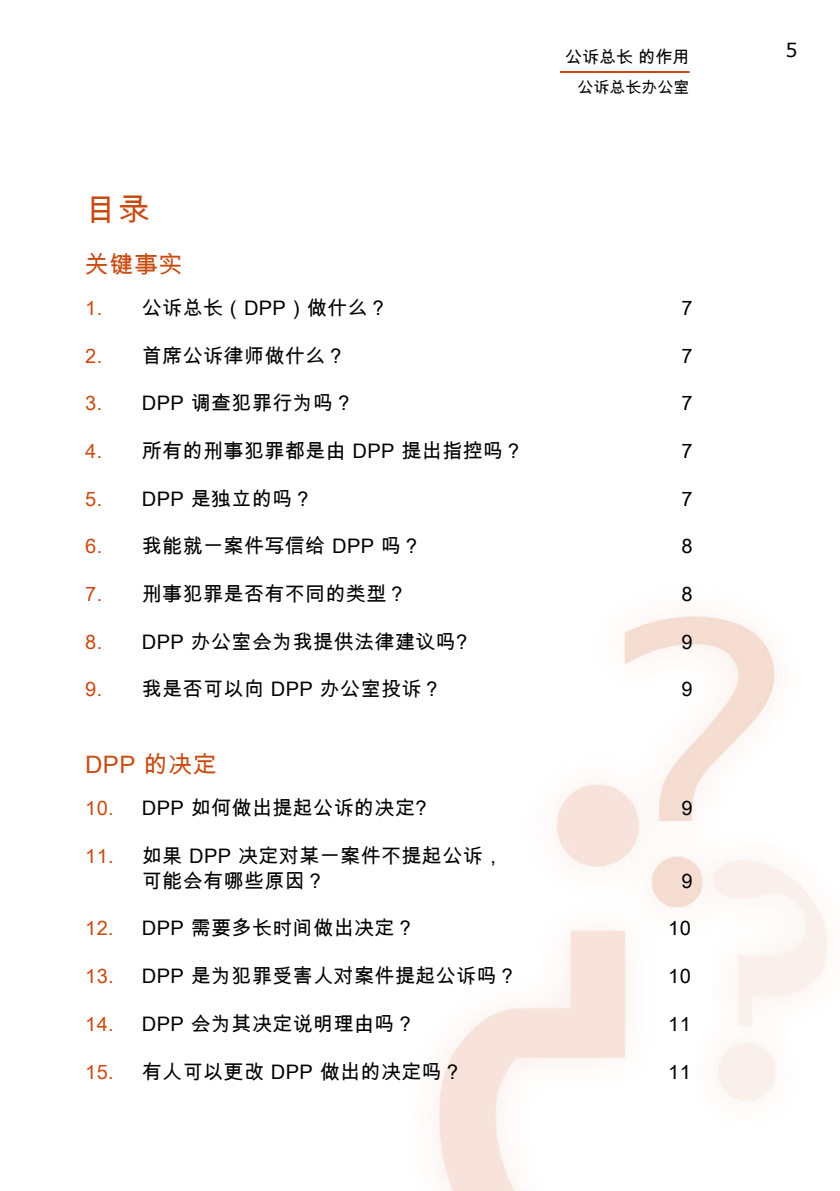
<style>
.page{position:relative;width:840px;height:1191px;background:#fff}
.page>*{position:absolute;margin:0;border:0;box-sizing:border-box;transform-origin:0 0}
.t1{font:32px "Arial Unicode MS";color:#c84b12}
.t2{font:24px "Arial Unicode MS";letter-spacing:.02em;color:#c84b12}
.t3{font:20px/25px "Arial Unicode MS";letter-spacing:.02em;color:#000}
.t4{font:17px "Arial Unicode MS";color:#000}
.t5{font:16px "Arial Unicode MS";color:#000}
.s1{color:#c84b12}
</style>
<div class="page">
<img style="left:433px;top:613px;width:395px;height:578px">
<hr style="left:559px;top:71px;width:130px;height:2px;background:#c84b12">
<p class="t4" style="left:565px;top:44px;width:126px">公诉总长 的作用</p>
<p class="t5" style="left:577px;top:76px;width:113px">公诉总长办公室</p>
<h1 class="t1" style="left:85px;top:187px;width:66px">目录</h1>
<p class="t2" style="left:85px;top:247px;width:99px">关键事实</p>
<p class="t3" style="left:85px;top:295px;width:304px"><span class="s1">1.</span> 公诉总长（DPP）做什么？</p>
<p class="t3" style="left:681px;top:295px;width:13px">7</p>
<p class="t3" style="left:85px;top:343px;width:262px"><span class="s1">2.</span> 首席公诉律师做什么？</p>
<p class="t3" style="left:681px;top:343px;width:13px">7</p>
<p class="t3" style="left:85px;top:390px;width:270px"><span class="s1">3.</span> DPP 调查犯罪行为吗？</p>
<p class="t3" style="left:681px;top:390px;width:13px">7</p>
<p class="t3" style="left:85px;top:438px;width:440px"><span class="s1">4.</span> 所有的刑事犯罪都是由 DPP 提出指控吗？</p>
<p class="t3" style="left:681px;top:438px;width:13px">7</p>
<p class="t3" style="left:85px;top:486px;width:229px"><span class="s1">5.</span> DPP 是独立的吗？</p>
<p class="t3" style="left:681px;top:486px;width:13px">7</p>
<p class="t3" style="left:85px;top:533px;width:338px"><span class="s1">6.</span> 我能就一案件写信给 DPP 吗？</p>
<p class="t3" style="left:681px;top:533px;width:13px">8</p>
<p class="t3" style="left:85px;top:581px;width:323px"><span class="s1">7.</span> 刑事犯罪是否有不同的类型？</p>
<p class="t3" style="left:681px;top:581px;width:13px">8</p>
<p class="t3" style="left:85px;top:629px;width:383px"><span class="s1">8.</span> DPP 办公室会为我提供法律建议吗?</p>
<p class="t3" style="left:681px;top:629px;width:13px">9</p>
<p class="t3" style="left:85px;top:676px;width:358px"><span class="s1">9.</span> 我是否可以向 DPP 办公室投诉？</p>
<p class="t3" style="left:681px;top:676px;width:13px">9</p>
<p class="t2" style="left:85px;top:747px;width:133px">DPP 的决定</p>
<p class="t3" style="left:85px;top:795px;width:343px"><span class="s1">10.</span> DPP 如何做出提起公诉的决定?</p>
<p class="t3" style="left:681px;top:795px;width:13px">9</p>
<p class="t3" style="left:142px;top:842px;width:362px;text-indent:-57px"><span class="s1">11.</span> 如果 DPP 决定对某一案件不提起公诉，可能会有哪些原因？</p>
<p class="t3" style="left:681px;top:867px;width:13px">9</p>
<p class="t3" style="left:85px;top:915px;width:331px"><span class="s1">12.</span> DPP 需要多长时间做出决定？</p>
<p class="t3" style="left:668px;top:915px;width:24px">10</p>
<p class="t3" style="left:85px;top:963px;width:433px"><span class="s1">13.</span> DPP 是为犯罪受害人对案件提起公诉吗？</p>
<p class="t3" style="left:668px;top:963px;width:24px">10</p>
<p class="t3" style="left:85px;top:1010px;width:331px"><span class="s1">14.</span> DPP 会为其决定说明理由吗？</p>
<p class="t3" style="left:668px;top:1010px;width:24px">11</p>
<p class="t3" style="left:85px;top:1058px;width:378px"><span class="s1">15.</span> 有人可以更改 DPP 做出的决定吗？</p>
<p class="t3" style="left:668px;top:1058px;width:24px">11</p>
</div>
